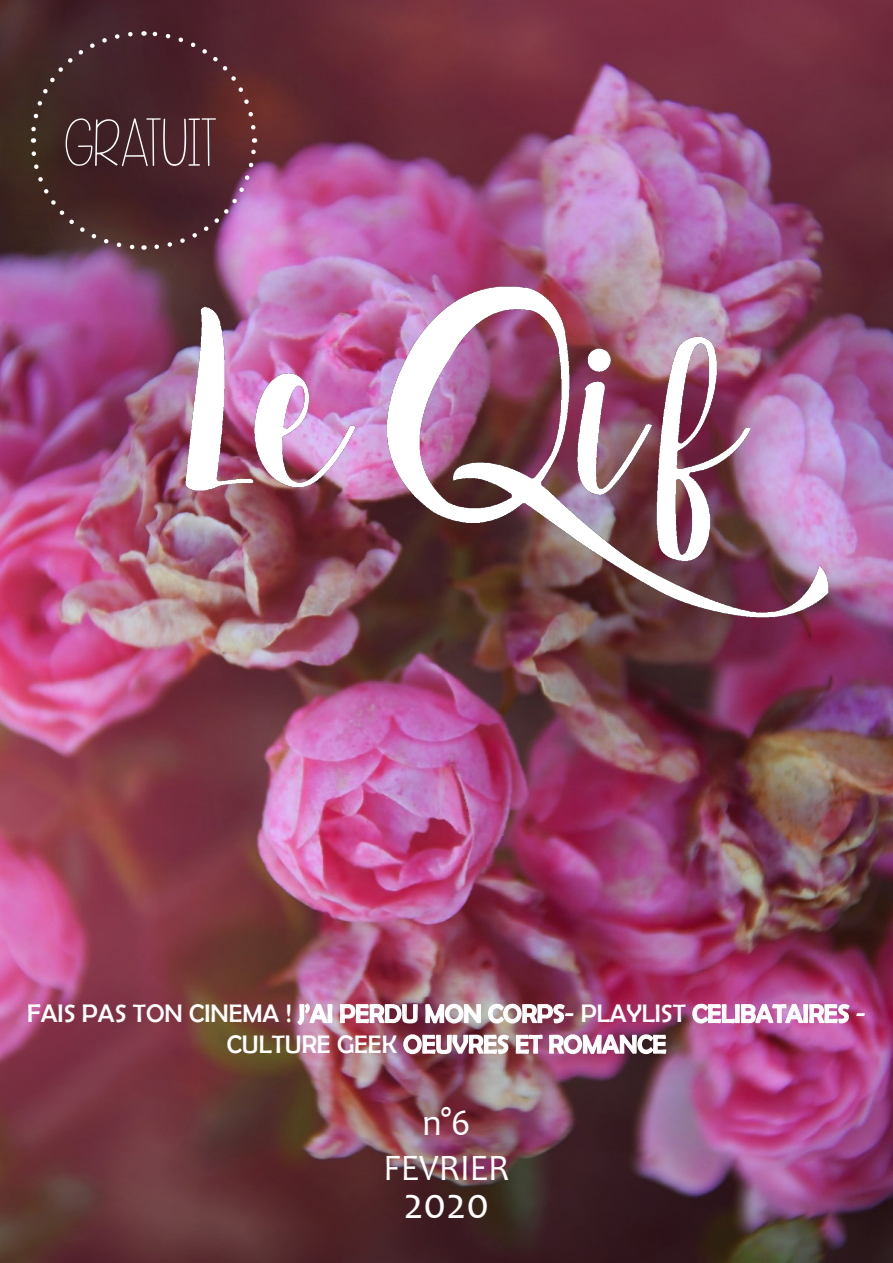
<style>
.page{position:relative;width:893px;height:1263px;background:#fff}
.page>*{position:absolute;margin:0;border:0;box-sizing:border-box;transform-origin:0 0}
.t1{font:60px "KG Beneath Your Beautiful";color:#fff}
.t2{font:45px "Candara";color:#fff;scale:.94 1}
.t3{font:37.5px "Candara";color:#fff;scale:.94 1}
.t4{font:25.5px "Berlin Sans FB";color:#fff}
</style>
<div class="page">
<img style="left:0;top:0;width:893px;height:1263px">
<svg style="left:296px;top:1002px;width:37px;height:24px"></svg>
<svg style="left:691px;top:989px;width:160px;height:52px;background:#c56da8"></svg>
<img style="left:339px;top:1001px;width:328px;height:71px">
<img style="left:176px;top:265px;width:663px;height:373px">
<svg style="left:152px;top:138px;width:107px;height:114px;background:#67394e"></svg>
<svg style="left:144px;top:29px;width:114px;height:103px;background:#53272d"></svg>
<div style="left:28px;top:29px;width:107px;height:114px;background:#412628"></div>
<svg style="left:29px;top:149px;width:116px;height:103px;background:#462928"></svg>
<p class="t1" style="left:64px;top:112px;width:154px">GrATUIT</p>
<p class="t4" style="left:27px;top:999px;width:840px">FAIS PAS TON CINEMA ! J’AI PERDU MON CORPS- PLAYLIST CELIBATAIRES -</p>
<p class="t4" style="left:227px;top:1030px;width:441px">CULTURE GEEK OEUVRES ET ROMANCE</p>
<p class="t3" style="left:422px;top:1099px;width:53px">n°6</p>
<p class="t3" style="left:384px;top:1144px;width:135px">FEVRIER</p>
<p class="t2" style="left:404px;top:1175px;width:92px">2020</p>
</div>
